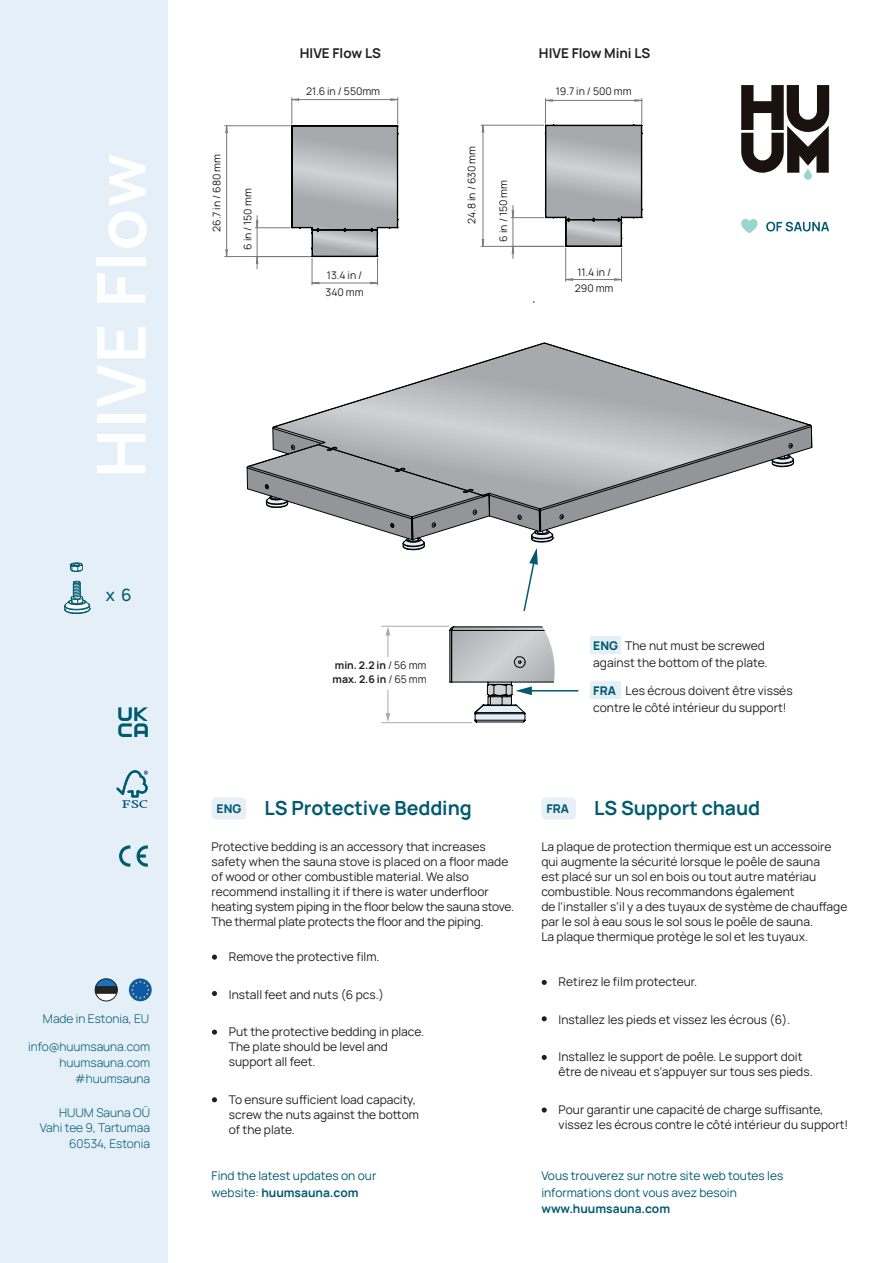
<style>
.page{position:relative;width:893px;height:1263px;background:#fff}
.page>*{position:absolute;margin:0;border:0;box-sizing:border-box;transform-origin:0 0}
.t1{font:700 67.5px "Manrope";letter-spacing:.02em;color:#fff}
.t2{font:700 19.5px "Manrope";letter-spacing:-.005em;color:#005a70}
.t3{font:500 16.95px "Manrope";color:#005a70}
.t4{font:700 13.5px "Manrope";color:#231f20}
.t5{font:12px/15px "Manrope";color:#231f20}
.t6{font:12px/16.5px "Manrope";color:#005a70}
.t7{font:300 12px/15.6px "Manrope";color:#005a70;text-align:right}
.t8{font:700 12px "Manrope";color:#005a70}
.t9{font:800 12px "Manrope";color:#005a70}
.t10{font:10.5px/16.5px "Manrope";letter-spacing:-.005em;color:#231f20}
.t11{font:700 10.5px/13.5px "Manrope";letter-spacing:-.005em;color:#231f20}
.s1{font-weight:400}
.s2{font-weight:800;color:#005a70}
.s3{font-weight:800;font-size:12px}
.s4{font-weight:700}
</style>
<div class="page">
<div style="left:0;top:0;width:168px;height:1263px;background:#e4eff8"></div>
<svg style="left:741px;top:85px;width:88px;height:95px"></svg>
<svg style="left:741px;top:219px;width:17px;height:14px"></svg>
<svg style="left:766px;top:222px;width:63px;height:9px"></svg>
<svg style="left:119px;top:845px;width:29px;height:22px"></svg>
<svg style="left:116px;top:770px;width:32px;height:38px"></svg>
<svg style="left:118px;top:707px;width:30px;height:30px"></svg>
<svg style="left:129px;top:978px;width:23px;height:23px"></svg>
<svg style="left:131px;top:981px;width:19px;height:18px"></svg>
<div style="left:95px;top:978px;width:23px;height:23px;border:1px solid #232322;border-radius:50%"></div>
<svg style="left:95px;top:979px;width:22px;height:22px"></svg>
<svg style="left:69px;top:562px;width:14px;height:10px"></svg>
<svg style="left:64px;top:580px;width:27px;height:34px"></svg>
<svg style="left:246px;top:342px;width:567px;height:381px"></svg>
<div style="left:590px;top:681px;width:31px;height:18px;background:#e4eff8"></div>
<svg style="left:614px;top:278px;width:7px;height:3px"></svg>
<svg style="left:566px;top:278px;width:7px;height:3px"></svg>
<hr style="left:566px;top:279px;width:55px;height:1px;background:#777a7c">
<hr style="left:621px;top:248px;width:1px;height:33px;background:#777a7c">
<hr style="left:565px;top:248px;width:1px;height:33px;background:#777a7c">
<svg style="left:512px;top:205px;width:2px;height:54px"></svg>
<hr style="left:511px;top:217px;width:33px;height:1px;background:#777a7c">
<hr style="left:483px;top:125px;width:1px;height:121px;background:#777a7c">
<hr style="left:481px;top:246px;width:83px;height:1px;background:#777a7c">
<hr style="left:481px;top:125px;width:63px;height:1px;background:#777a7c">
<svg style="left:256px;top:216px;width:2px;height:53px"></svg>
<hr style="left:255px;top:227px;width:35px;height:1px;background:#777a7c">
<svg style="left:225px;top:249px;width:3px;height:7px"></svg>
<svg style="left:225px;top:126px;width:3px;height:7px"></svg>
<hr style="left:226px;top:126px;width:1px;height:131px;background:#777a7c">
<hr style="left:225px;top:256px;width:85px;height:1px;background:#777a7c">
<hr style="left:225px;top:125px;width:65px;height:1px;background:#777a7c">
<svg style="left:291px;top:98px;width:107px;height:187px"></svg>
<svg style="left:545px;top:99px;width:97px;height:148px"></svg>
<div style="left:541px;top:797px;width:35px;height:22px;background:#e8eff6;border-radius:5px"></div>
<svg style="left:542px;top:980px;width:5px;height:5px"></svg>
<svg style="left:542px;top:1016px;width:5px;height:5px"></svg>
<svg style="left:542px;top:1055px;width:5px;height:5px"></svg>
<svg style="left:542px;top:1107px;width:5px;height:5px"></svg>
<div style="left:383px;top:658px;width:10px;height:32px;background:#fff"></div>
<div style="left:212px;top:797px;width:34px;height:22px;background:#e8eff6;border-radius:5px"></div>
<svg style="left:212px;top:954px;width:5px;height:6px"></svg>
<svg style="left:212px;top:991px;width:5px;height:5px"></svg>
<svg style="left:212px;top:1029px;width:5px;height:6px"></svg>
<svg style="left:212px;top:1097px;width:5px;height:5px"></svg>
<div style="left:590px;top:637px;width:31px;height:17px;background:#e4eff8"></div>
<h1 class="t1" style="left:74px;top:478px;width:326px;rotate:-90deg">HIVE Flow</h1>
<h3 class="t3" style="left:106px;top:582px;width:28px">x 6</h3>
<p class="t7" style="left:43px;top:1010px;width:108px">Made in Estonia, EU</p>
<p class="t7" style="left:28px;top:1038px;width:123px">info@huumsauna.com huumsauna.com #huumsauna</p>
<p class="t7" style="left:40px;top:1104px;width:112px">HUUM Sauna OÜ<br>Vahi tee 9, Tartumaa<br>60534, Estonia</p>
<p class="t4" style="left:300px;top:44px;width:83px">HIVE Flow LS</p>
<p class="t4" style="left:539px;top:44px;width:113px">HIVE Flow Mini LS</p>
<p class="t10" style="left:208px;top:232px;width:79px;rotate:-90deg">26.7 in / 680 mm</p>
<p class="t10" style="left:306px;top:82px;width:76px">21.6 in / 550mm</p>
<p class="t10" style="left:463px;top:224px;width:79px;rotate:-90deg">24.8 in / 630 mm</p>
<p class="t10" style="left:239px;top:250px;width:63px;rotate:-90deg">6 in / 150 mm</p>
<p class="t10" style="left:495px;top:242px;width:63px;rotate:-90deg">6 in / 150 mm</p>
<p class="t10" style="left:326px;top:267px;width:40px">13.4 in /<br>340 mm</p>
<p class="t10" style="left:556px;top:82px;width:77px">19.7 in / 500 mm</p>
<p class="t10" style="left:575px;top:263px;width:40px">11.4 in /<br>290 mm</p>
<p class="t11" style="left:333px;top:658px;width:96px">min. 2.2 in <span class="s1">/ 56 mm </span>max. 2.6 in <span class="s1">/ 65 mm</span></p>
<p class="t5" style="left:593px;top:637px;width:176px;line-height:16.5px"><span class="s2">ENG</span> The nut must be screwed against the bottom of the plate.</p>
<p class="t5" style="left:593px;top:682px;width:201px;line-height:16.5px"><span class="s2">FRA</span> Les écrous doivent être vissés contre le côté intérieur du support!</p>
<h2 class="t2" style="left:217px;top:794px;width:257px"><span class="s3">ENG</span> LS Protective Bedding</h2>
<p class="t5" style="left:212px;top:838px;width:304px">Protective bedding is an accessory that increases safety when the sauna stove is placed on a floor made of wood or other combustible material. We also recommend installing it if there is water underfloor heating system piping in the floor below the sauna stove.<br>The thermal plate protects the floor and the piping.</p>
<p class="t5" style="left:229px;top:949px;width:152px">Remove the protective film.</p>
<p class="t5" style="left:229px;top:986px;width:157px">Install feet and nuts (6 pcs.)</p>
<p class="t5" style="left:229px;top:1024px;width:197px">Put the protective bedding in place.<br>The plate should be level and support all feet.</p>
<p class="t5" style="left:229px;top:1091px;width:192px">To ensure sufficient load capacity, screw the nuts against the bottom of the plate.</p>
<p class="t6" style="left:212px;top:1167px;width:166px">Find the latest updates on our website: <span class="s4">huumsauna.com</span></p>
<p class="t9" style="left:546px;top:800px;width:24px">FRA</p>
<h2 class="t2" style="left:594px;top:794px;width:167px">LS Support chaud</h2>
<p class="t5" style="left:541px;top:838px;width:307px">La plaque de protection thermique est un accessoire qui augmente la sécurité lorsque le poêle de sauna<br>est placé sur un sol en bois ou tout autre matériau combustible. Nous recommandons également<br>de l'installer s'il y a des tuyaux de système de chauffage par le sol à eau sous le sol sous le poêle de sauna.<br>La plaque thermique protège le sol et les tuyaux.</p>
<p class="t5" style="left:559px;top:974px;width:140px">Retirez le film protecteur.</p>
<p class="t5" style="left:559px;top:1011px;width:233px">Installez les pieds et vissez les écrous (6).</p>
<p class="t5" style="left:559px;top:1049px;width:256px">Installez le support de poêle. Le support doit être de niveau et s'appuyer sur tous ses pieds.</p>
<p class="t5" style="left:559px;top:1101px;width:291px">Pour garantir une capacité de charge suffisante, vissez les écrous contre le côté intérieur du support!</p>
<p class="t6" style="left:541px;top:1167px;width:243px">Vous trouverez sur notre site web toutes les informations dont vous avez besoin</p>
<p class="t8" style="left:541px;top:1200px;width:130px">www.huumsauna.com</p>
</div>
